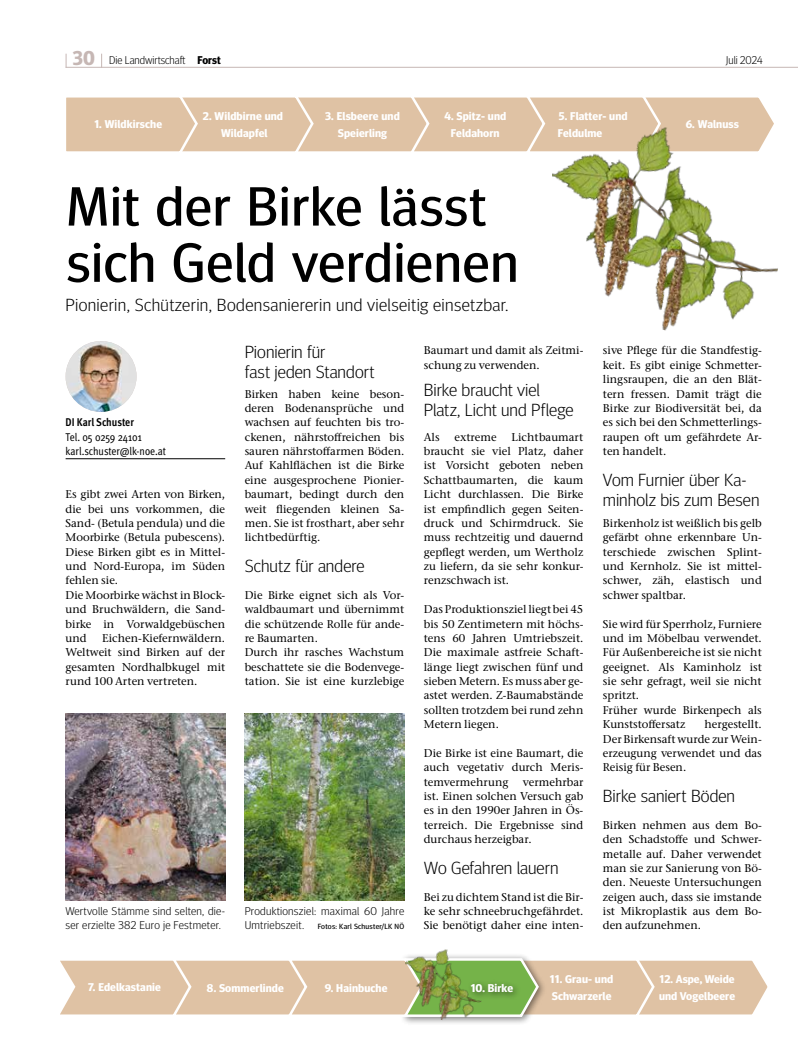
<style>
.page{position:relative;width:798px;height:1063px;background:#fff}
.page>*{position:absolute;margin:0;border:0;box-sizing:border-box;transform-origin:0 0}
.t1{font:55px/56.2px "Meta Head OT";letter-spacing:.015em;color:#000;scale:1.05 1}
.t2{font:300 17.5px/20px "Meta Head OT";letter-spacing:.005em;color:#000;scale:1.05 1}
.t3{font:500 11.25px/14.4px "Stone Serif ITC Pro";color:#000;text-align:justify}
.t4{font:700 11.25px/17px "Meta Head OT";letter-spacing:.01em;color:#fff;text-align:center;scale:1.05 1}
.t5{font:300 11.25px/14.4px "Meta Head OT";letter-spacing:.02em;color:#000;scale:1.05 1}
.t6{font:condensed 11.25px/14.4px "Meta OT";letter-spacing:-.005em;color:#000}
.t7{font:300 11.25px "Meta Head OT";color:#000}
.t8{font:700 condensed 11.25px "Meta OT";letter-spacing:-.005em;color:#000}
.t9{font:7.5px "Meta Head OT";letter-spacing:.03em;color:#000;scale:1.05 1}
.s1{font-weight:700;font-size:20px;color:#c6b7b4}
.s2{font-weight:700}
.s3{font-weight:300;font-size:11.25px}
</style>
<div class="page">
<hr style="left:66px;top:67px;width:731px;height:1px;background:#c6b7b4">
<svg style="left:101px;top:54px;width:1px;height:13px"></svg>
<svg style="left:66px;top:54px;width:1px;height:13px"></svg>
<div style="left:399px;top:953px;width:147px;height:73px;background:#000;opacity:.5"></div>
<div style="left:66px;top:97px;width:700px;height:55px;background:#dfc2a4"></div>
<svg style="left:60px;top:957px;width:708px;height:61px;background:#ddcaad"></svg>
<hr style="left:66px;top:459px;width:159px;height:1px;background:#000">
<img style="left:66px;top:341px;width:70px;height:71px;border-radius:35px">
<img style="left:244px;top:714px;width:160px;height:187px">
<img style="left:66px;top:714px;width:159px;height:187px">
<img style="left:529px;top:110px;width:249px;height:221px">
<img style="left:394px;top:949px;width:97px;height:77px">
<p class="t7" style="left:73px;top:53px;width:149px"><span class="s1">30</span> Die Landwirtschaft <span class="s2">Forst</span></p>
<p class="t7" style="left:725px;top:53px;width:38px">Juli 2024</p>
<p class="t4" style="left:94px;top:116px;width:66px">1. Wildkirsche</p>
<p class="t4" style="left:203px;top:108px;width:78px">2. Wildbirne und<br>Wildapfel</p>
<p class="t4" style="left:325px;top:108px;width:72px">3. Elsbeere und<br>Speierling</p>
<p class="t4" style="left:444px;top:108px;width:60px">4. Spitz- und<br>Feldahorn</p>
<h1 class="t1" style="left:67px;top:179px;width:431px">Mit der Birke lässt sich Geld verdienen</h1>
<h2 class="t2" style="left:66px;top:294px;width:423px">Pionierin, Schützerin, Bodensaniererin und vielseitig einsetzbar.</h2>
<p class="t4" style="left:557px;top:108px;width:68px;text-align:left">5. Flatter- und<br>Feldulme</p>
<p class="t4" style="left:685px;top:116px;width:52px">6. Walnuss</p>
<p class="t8" style="left:66px;top:415px;width:70px">DI Karl Schuster</p>
<p class="t6" style="left:66px;top:429px;width:102px">Tel. 05 0259 24101 karl.schuster@lk-noe.at</p>
<p class="t3" style="left:66px;top:487px;width:161px;text-align:left">Es gibt zwei Arten von Birken, die bei uns vorkommen, die<br>Sand- (Betula pendula) und die<br>Moorbirke (Betula pubescens).<br>Diese Birken gibt es in Mittel&shy;und Nord-Europa, im Süden fehlen sie.<br>Die Moorbirke wächst in Block&shy;und Bruchwäldern, die Sand&shy;birke in Vorwaldgebüschen und</p>
<p class="t3" style="left:66px;top:631px;width:161px;text-indent:37px">Eichen-Kiefernwäldern.<br>Weltweit sind Birken auf der gesamten Nordhalbkugel mit rund 100 Arten vertreten.</p>
<h2 class="t2" style="left:244px;top:341px;width:125px">Pionierin für<br>fast jeden Standort</h2>
<p class="t3" style="left:244px;top:387px;width:161px">Birken haben keine beson&shy;deren Bodenansprüche und wachsen auf feuchten bis tro&shy;ckenen, nährstoffreichen bis sauren nährstoffarmen Böden.<br>Auf Kahlflächen ist die Birke eine ausgesprochene Pionier&shy;baumart, bedingt durch den weit fliegenden kleinen Sa&shy;men. Sie ist frosthart, aber sehr lichtbedürftig.</p>
<h2 class="t2" style="left:244px;top:556px;width:116px">Schutz für andere</h2>
<p class="t3" style="left:244px;top:588px;width:161px;text-align:left">Die Birke eignet sich als Vor&shy;waldbaumart und übernimmt die schützende Rolle für ande&shy;re Baumarten.<br>Durch ihr rasches Wachstum beschattete sie die Bodenvege&shy;tation. Sie ist eine kurzlebige</p>
<p class="t5" style="left:65px;top:904px;width:153px">Wertvolle Stämme sind selten, die&shy;ser erzielte 382 Euro je Festmeter.</p>
<p class="t5" style="left:244px;top:904px;width:153px">Produktionsziel: maximal 60 Jahre</p>
<p class="t9" style="left:244px;top:922px;width:153px"><span class="s3">Umtriebszeit.</span> Fotos: Karl Schuster/LK NÖ</p>
<p class="t4" style="left:88px;top:979px;width:71px">7. Edelkastanie</p>
<p class="t4" style="left:207px;top:980px;width:75px">8. Sommerlinde</p>
<p class="t4" style="left:324px;top:980px;width:61px">9. Hainbuche</p>
<p class="t3" style="left:423px;top:343px;width:161px">Baumart und damit als Zeitmi&shy;schung zu verwenden.</p>
<h2 class="t2" style="left:423px;top:379px;width:144px">Birke braucht viel<br>Platz, Licht und Pflege</h2>
<p class="t3" style="left:423px;top:430px;width:17px">Als</p>
<p class="t3" style="left:454px;top:430px;width:43px">extreme</p>
<p class="t3" style="left:423px;top:430px;width:161px;text-indent:88px">Lichtbaumart braucht sie viel Platz, daher ist Vorsicht geboten neben Schattbaumarten, die kaum Licht durchlassen. Die Birke ist empfindlich gegen Seiten&shy;druck und Schirmdruck. Sie muss rechtzeitig und dauernd gepflegt werden, um Wertholz zu liefern, da sie sehr konkur&shy;renzschwach ist.</p>
<p class="t3" style="left:423px;top:602px;width:161px">Das Produktionsziel liegt bei 45 bis 50 Zentimetern mit höchs&shy;tens 60 Jahren Umtriebszeit.<br>Die maximale astfreie Schaft&shy;länge liegt zwischen fünf und sieben Metern. Es muss aber ge&shy;astet werden. Z-Baumabstände sollten trotzdem bei rund zehn Metern liegen.</p>
<p class="t3" style="left:423px;top:746px;width:161px">Die Birke ist eine Baumart, die auch vegetativ durch Meris&shy;temvermehrung</p>
<p class="t3" style="left:423px;top:775px;width:161px;text-indent:99px">vermehrbar ist. Einen solchen Versuch gab es in den 1990er Jahren in Ös&shy;terreich. Die Ergebnisse sind durchaus herzeigbar.</p>
<h2 class="t2" style="left:423px;top:858px;width:130px">Wo Gefahren lauern</h2>
<p class="t3" style="left:423px;top:890px;width:161px">Bei zu dichtem Stand ist die Bir&shy;ke sehr schneebruchgefährdet.<br>Sie benötigt daher eine inten-</p>
<p class="t3" style="left:602px;top:343px;width:160px">sive Pflege für die Standfestig&shy;keit. Es gibt einige Schmetter&shy;lingsraupen, die an den Blät&shy;tern fressen. Damit trägt die Birke zur Biodiversität bei, da es sich bei den Schmetterlings&shy;raupen oft um gefährdete Ar&shy;ten handelt.</p>
<h2 class="t2" style="left:602px;top:469px;width:151px">Vom Furnier über Ka&shy;minholz bis zum Besen</h2>
<p class="t3" style="left:602px;top:516px;width:160px">Birkenholz ist weißlich bis gelb gefärbt ohne erkennbare Un&shy;terschiede zwischen Splint&shy;und Kernholz. Sie ist mittel&shy;schwer, zäh, elastisch und schwer spaltbar.</p>
<p class="t3" style="left:602px;top:617px;width:160px;text-align:left">Sie wird für Sperrholz, Furniere und im Möbelbau verwendet.<br>Für Außenbereiche ist sie nicht geeignet. Als Kaminholz ist sie sehr gefragt, weil sie nicht spritzt.<br>Früher wurde Birkenpech als<br>Kunststoffersatz</p>
<p class="t3" style="left:602px;top:717px;width:160px;text-indent:102px">hergestellt.<br>Der Birkensaft wurde zur Wein&shy;erzeugung verwendet und das Reisig für Besen.</p>
<h2 class="t2" style="left:602px;top:786px;width:127px">Birke saniert Böden</h2>
<p class="t3" style="left:602px;top:818px;width:160px">Birken nehmen aus dem Bo&shy;den Schadstoffe und Schwer&shy;metalle auf. Daher verwendet man sie zur Sanierung von Bö&shy;den. Neueste Untersuchungen zeigen auch, dass sie imstande ist Mikroplastik aus dem Bo&shy;den aufzunehmen.</p>
<p class="t4" style="left:470px;top:980px;width:42px">10. Birke</p>
<p class="t4" style="left:549px;top:971px;width:62px;text-align:left">11. Grau- und<br>Schwarzerle</p>
<p class="t4" style="left:659px;top:971px;width:74px;text-align:left">12. Aspe, Weide und Vogelbeere</p>
</div>
